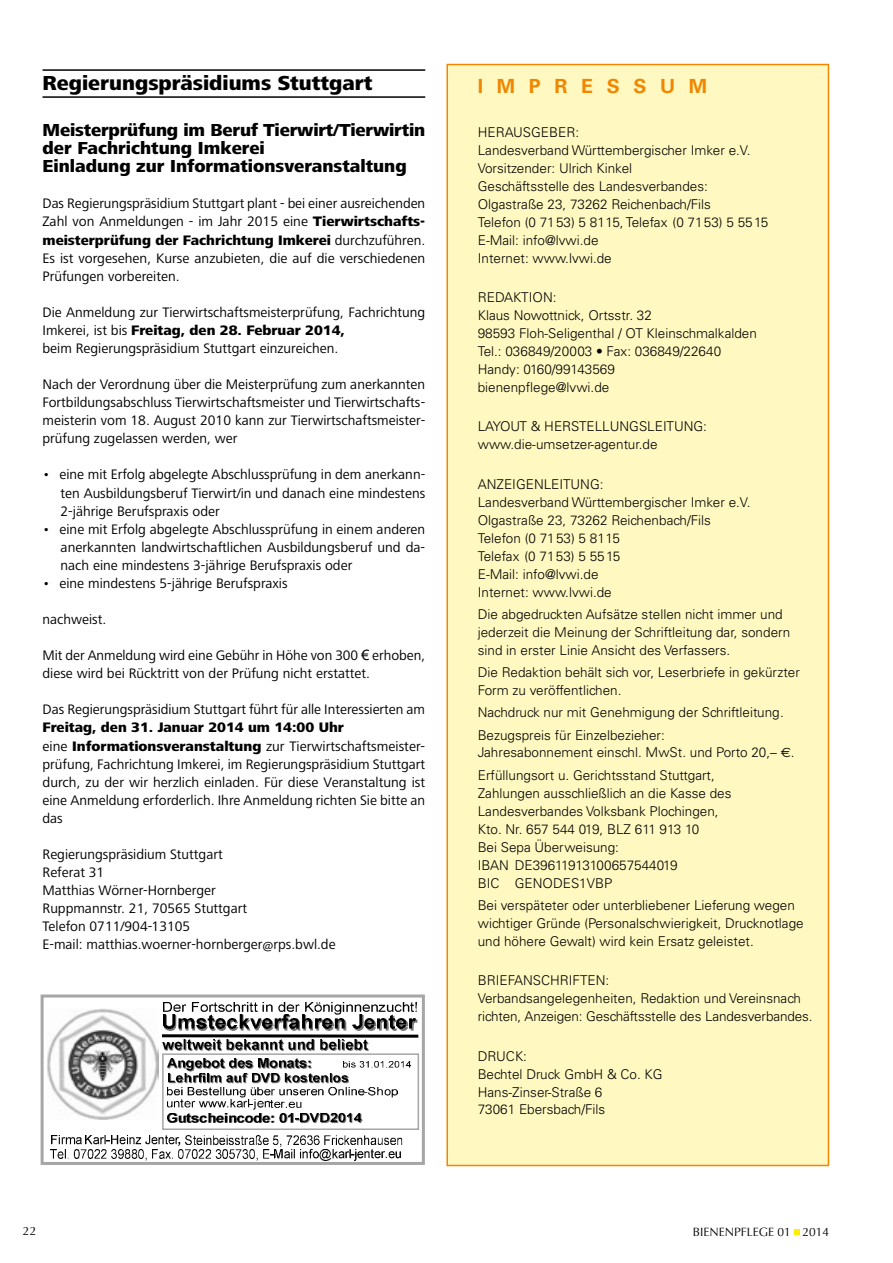
<style>
.page{position:relative;width:893px;height:1263px;background:#fff}
.page>*{position:absolute;margin:0;border:0;box-sizing:border-box;transform-origin:0 0}
.t1{font:800 21px "Frutiger Next LT";color:#000}
.t2{font:700 19.5px "Univers";letter-spacing:.7em;color:#f18700}
.t3{font:800 18px/18px "Frutiger Next LT";color:#000}
.t4{font:14.25px/18px "Frutiger Next LT";color:#000;text-align:justify}
.t5{font:300 13.5px/18px "Univers";color:#000}
.t6{font:12px "Optima";color:#000}
.s1{font-weight:800}
.s2{font-family:"Arial"}
.s3{font-family:"Euro Sans";font-weight:400}
</style>
<div class="page">
<img style="left:164px;top:1049px;width:205px;height:1px">
<img style="left:162px;top:1039px;width:207px;height:10px">
<img style="left:163px;top:1002px;width:254px;height:36px">
<img style="left:51px;top:1136px;width:58px;height:14px">
<img style="left:111px;top:1136px;width:69px;height:25px">
<svg style="left:179px;top:1143px;width:4px;height:7px"></svg>
<img style="left:186px;top:1135px;width:217px;height:11px">
<img style="left:51px;top:1150px;width:219px;height:10px">
<img style="left:275px;top:1149px;width:126px;height:12px">
<svg style="left:351px;top:1155px;width:6px;height:3px"></svg>
<div style="left:162px;top:1053px;width:257px;height:77px;border:2px solid #a6a6a6"></div>
<img style="left:167px;top:1059px;width:144px;height:13px">
<img style="left:344px;top:1061px;width:68px;height:7px">
<img style="left:168px;top:1073px;width:181px;height:11px">
<img style="left:168px;top:1087px;width:201px;height:13px">
<svg style="left:364px;top:1092px;width:5px;height:3px"></svg>
<img style="left:369px;top:1087px;width:28px;height:11px">
<img style="left:168px;top:1100px;width:82px;height:8px">
<img style="left:253px;top:1100px;width:17px;height:30px">
<img style="left:270px;top:1100px;width:32px;height:8px">
<img style="left:169px;top:1127px;width:126px;height:1px">
<img style="left:168px;top:1113px;width:126px;height:14px">
<svg style="left:295px;top:1118px;width:5px;height:3px"></svg>
<img style="left:301px;top:1127px;width:63px;height:15px">
<img style="left:300px;top:1113px;width:63px;height:28px">
<div style="left:41px;top:994px;width:384px;height:171px;border:3px solid #a6a6a6"></div>
<img style="left:47px;top:1008px;width:111px;height:112px">
<hr style="left:43px;top:69px;width:382px;height:2px;background:#000">
<hr style="left:43px;top:96px;width:382px;height:2px;background:#000">
<svg style="left:794px;top:1229px;width:5px;height:5px"></svg>
<div style="left:447px;top:65px;width:381px;height:1100px;background:#fff9c1"></div>
<div style="left:446px;top:64px;width:383px;height:1102px;border:2px solid #f18700"></div>
<h1 class="t1" style="left:43px;top:71px;width:331px">Regierungspräsidiums Stuttgart</h1>
<p class="t3" style="left:43px;top:121px;width:384px">Meisterprüfung im Beruf Tierwirt/Tierwirtin der Fachrichtung Imkerei<br>Einladung zur Informationsveranstaltung</p>
<p class="t4" style="left:43px;top:195px;width:384px">Das Regierungspräsidium Stuttgart plant - bei einer ausreichenden Zahl von Anmeldungen - im Jahr 2015 eine <span class="s1">Tierwirtschafts&shy;meisterprüfung der Fachrichtung Imkerei</span> durchzuführen.<br>Es ist vorgesehen, Kurse anzubieten, die auf die verschiedenen Prüfungen vorbereiten.</p>
<p class="t4" style="left:43px;top:303px;width:384px;text-align:left">Die Anmeldung zur Tierwirtschaftsmeisterprüfung, Fachrichtung<br>Imkerei, ist bis <span class="s1">Freitag, den 28. Februar 2014,<br></span>beim Regierungspräsidium Stuttgart einzureichen.</p>
<p class="t4" style="left:43px;top:375px;width:384px">Nach der Verordnung über die Meisterprüfung zum anerkannten Fortbildungsabschluss Tierwirtschaftsmeister und Tierwirtschafts&shy;meisterin vom 18. August 2010 kann zur Tierwirtschaftsmeister&shy;prüfung zugelassen werden, wer</p>
<p class="t4" style="left:61px;top:466px;width:366px;text-indent:-18px">• eine mit Erfolg abgelegte Abschlussprüfung in dem anerkann&shy;ten Ausbildungsberuf Tierwirt/in und danach eine mindestens 2-jährige Berufspraxis oder</p>
<p class="t4" style="left:61px;top:520px;width:366px;text-indent:-18px">• eine mit Erfolg abgelegte Abschlussprüfung in einem anderen anerkannten landwirtschaftlichen Ausbildungsberuf und da&shy;nach eine mindestens 3-jährige Berufspraxis oder</p>
<p class="t4" style="left:43px;top:574px;width:247px">• eine mindestens 5-jährige Berufspraxis</p>
<p class="t4" style="left:43px;top:610px;width:65px">nachweist.</p>
<p class="t4" style="left:43px;top:646px;width:384px">Mit der Anmeldung wird eine Gebühr in Höhe von 300 <span class="s2">€</span> erhoben, diese wird bei Rücktritt von der Prüfung nicht erstattet.</p>
<p class="t4" style="left:43px;top:701px;width:384px">Das Regierungspräsidium Stuttgart führt für alle Interessierten am</p>
<p class="t4" style="left:43px;top:719px;width:384px;text-align:left"><span class="s1">Freitag, den 31. Januar 2014 um 14:00 Uhr<br></span>eine <span class="s1">Informationsveranstaltung</span> zur Tierwirtschaftsmeister&shy;prüfung, Fachrichtung Imkerei, im Regierungspräsidium Stuttgart durch, zu der wir herzlich einladen. Für diese Veranstaltung ist eine Anmeldung erforderlich. Ihre Anmeldung richten Sie bitte an das</p>
<p class="t4" style="left:43px;top:845px;width:295px;text-align:left">Regierungspräsidium Stuttgart<br>Referat 31<br>Matthias Wörner-Hornberger<br>Ruppmannstr. 21, 70565 Stuttgart<br>Telefon 0711/904-13105<br>E-mail: matthias.woerner-hornberger@rps.bwl.de</p>
<p class="t6" style="left:23px;top:1224px;width:15px">22</p>
<h2 class="t2" style="left:478px;top:75px;width:231px">IMPRESSUM</h2>
<p class="t5" style="left:478px;top:123px;width:292px">Herausgeber:<br>Landesverband Württembergischer Imker e.V.<br>Vorsitzender: U lrich Kinkel<br>Geschäftsstelle des Landesverbandes:<br>Olgastraße 23, 73262 Reichenbach/Fils<br>Telefon (0 7153) 5 8115, Telefax (0 7153) 5 5515<br>E-Mail: info@lvwi.de<br>Internet: www.lvwi.de</p>
<p class="t5" style="left:478px;top:288px;width:44px">R edaktio</p>
<p class="t5" style="left:478px;top:288px;width:281px;text-indent:65px">n:<br>Klaus N owottnick, Ortsstr. 32<br>98593 Floh-Seligenthal / OT Kleinschmalkalden<br>Tel.: 036849/20003 • Fax: 036849/22640<br>Handy: 0160/99143569<br>bienenpflege@lvwi.de</p>
<p class="t5" style="left:478px;top:417px;width:231px">Layout &amp; HerstellungsLeitung: www.die-umsetzer-agentur.de</p>
<p class="t5" style="left:478px;top:475px;width:274px">AnzeIgenleitung:<br>Landesverband Württembergischer Imker e.V.<br>Olgastraße 23, 73262 Reichenbach/Fils<br>Telefon (0 7153) 5 8115<br>Telefax (0 7153) 5 5515<br>E-Mail: info@lvwi.de<br>Internet: www.lvwi.de</p>
<p class="t5" style="left:478px;top:605px;width:314px">Die abgedruckten Aufsätze stellen nicht immer und jederzeit die Meinung der Schriftleitung dar, sondern sind in erster Linie Ansicht des Verfassers.</p>
<p class="t5" style="left:478px;top:663px;width:324px">D ie Redaktion behält sich vor, Leserbriefe in gekürzter<br>Form zu veröffentlichen.</p>
<p class="t5" style="left:478px;top:701px;width:307px;line-height:22.2px">Nachdruck nur mit Genehmigung der Schriftleitung.<br>Bezugspreis für Einzelbezieher:</p>
<p class="t5" style="left:478px;top:742px;width:318px;line-height:22.2px">Jahresabonnement einschl. MwSt. und Porto 20,– <span class="s3">2</span>.<br>E rfüllungsort u. G erichtsstand Stuttgart,</p>
<p class="t5" style="left:478px;top:784px;width:255px">Zahlungen ausschließlich an die Kasse des<br>Landesverbandes Volksbank Plochingen,<br>Kto. N r. 657 544 019, B LZ 611 913 10<br>Bei Sepa Überweisung:<br>IBANDE</p>
<p class="t5" style="left:533px;top:856px;width:146px">39611913100657544019</p>
<p class="t5" style="left:478px;top:874px;width:34px">BIC GEN</p>
<p class="t5" style="left:542px;top:874px;width:20px">ODES</p>
<p class="t5" style="left:478px;top:872px;width:319px;line-height:22.2px;text-indent:101px">1VBP<br>Bei verspäteter oder unterbliebener Lieferung wegen</p>
<p class="t5" style="left:478px;top:914px;width:327px">wichtiger Gründe (Personalschwierigkeit, Drucknotlage und höhere Gewalt) wird kein Ersatz geleistet.</p>
<p class="t5" style="left:478px;top:971px;width:336px">Bri efansch riften:<br>Verbandsangelegenheiten, Redaktion und Vereinsnach richten, Anzeigen: Geschäftsstelle des Landesverbandes.</p>
<p class="t5" style="left:478px;top:1047px;width:184px">Druck:<br>Bechtel D ruck GmbH &amp; Co. KG<br>Hans-Zinser-Straße 6<br>73061 Ebersbach/Fils</p>
<p class="t6" style="left:693px;top:1225px;width:138px">BIENENPFLEGE 01 2014</p>
</div>
